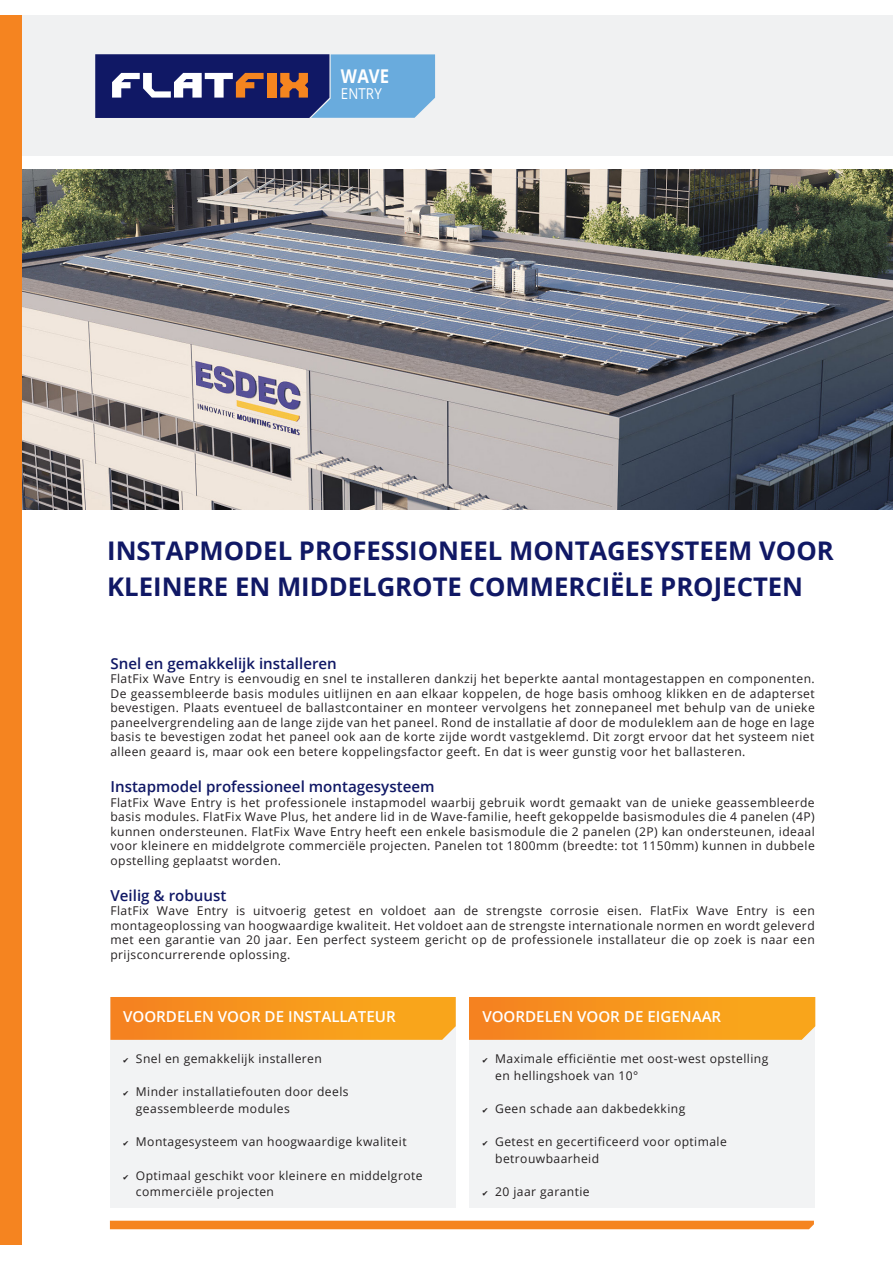
<style>
.page{position:relative;width:893px;height:1263px;background:#fff}
.page>*{position:absolute;margin:0;border:0;box-sizing:border-box;transform-origin:0 0}
.t1{font:700 25.65px/36.3px "Open Sans";color:#101865}
.t2{font:700 18.9px "Open Sans";color:#fff;scale:.88 1}
.t3{font:600 15.15px "Open Sans";color:#101865}
.t4{font:600 15.15px "Open Sans";color:#fff}
.t5{font:15px "Open Sans";color:#fff;scale:.88 1}
.t6{font:12.15px/14.5px "Open Sans";letter-spacing:.035em;color:#231f20}
.s1{font-family:"Menlo";font-size:9px}
</style>
<div class="page">
<div style="left:20px;top:15px;width:873px;height:141px;background:#f0f1f2"></div>
<img style="left:22px;top:169px;width:871px;height:340px">
<div style="left:110px;top:1221px;width:704px;height:8px;background:#f58420"></div>
<div style="left:0;top:15px;width:22px;height:1230px;background:#f58420"></div>
<div style="left:110px;top:997px;width:705px;height:211px;background:#f2f3f4"></div>
<svg style="left:110px;top:997px;width:346px;height:43px;background:#f7971f"></svg>
<svg style="left:469px;top:997px;width:346px;height:43px;background:#f7971f"></svg>
<div style="left:456px;top:995px;width:13px;height:214px;background:#fff"></div>
<svg style="left:95px;top:54px;width:340px;height:64px;background:#4d5f94"></svg>
<p class="t2" style="left:341px;top:63px;width:56px">WAVE</p>
<p class="t5" style="left:341px;top:83px;width:48px">ENTRY</p>
<p class="t1" style="left:107px;top:531px;width:728px">INSTAPMODEL PROFESSIONEEL MONTAGESYSTEEM VOOR<br>KLEINERE EN MIDDELGROTE COMMERCIËLE PROJECTEN</p>
<p class="t3" style="left:110px;top:653px;width:228px">Snel en gemakkelijk installeren</p>
<p class="t6" style="left:110px;top:671px;width:706px;text-align:justify">FlatFix Wave Entry is eenvoudig en snel te installeren dankzij het beperkte aantal montagestappen en componenten.<br>De geassembleerde basis modules uitlijnen en aan elkaar koppelen, de hoge basis omhoog klikken en de adapterset bevestigen. Plaats eventueel de ballastcontainer en monteer vervolgens het zonnepaneel met behulp van de unieke paneelvergrendeling aan de lange zijde van het paneel. Rond de installatie af door de moduleklem aan de hoge en lage basis te bevestigen zodat het paneel ook aan de korte zijde wordt vastgeklemd. Dit zorgt ervoor dat het systeem niet alleen geaard is, maar ook een betere koppelingsfactor geeft. En dat is weer gunstig voor het ballasteren.</p>
<p class="t3" style="left:110px;top:776px;width:326px">Instapmodel professioneel montagesysteem</p>
<p class="t6" style="left:110px;top:794px;width:706px;text-align:justify">FlatFix Wave Entry is het professionele instapmodel waarbij gebruik wordt gemaakt van de unieke geassembleerde basis modules. FlatFix Wave Plus, het andere lid in de Wave-familie, heeft gekoppelde basismodules die 4 panelen (4P) kunnen ondersteunen. FlatFix Wave Entry heeft een enkele basismodule die 2 panelen (2P) kan ondersteunen, ideaal voor kleinere en middelgrote commerciële projecten. Panelen tot 1800mm (breedte: tot 1150mm) kunnen in dubbele opstelling geplaatst worden.</p>
<p class="t3" style="left:110px;top:885px;width:117px">Veilig &amp; robuust</p>
<p class="t6" style="left:110px;top:903px;width:706px;text-align:justify">FlatFix Wave Entry is uitvoerig getest en voldoet aan de strengste corrosie eisen. FlatFix Wave Entry is een montageoplossing van hoogwaardige kwaliteit. Het voldoet aan de strengste internationale normen en wordt geleverd met een garantie van 20 jaar. Een perfect systeem gericht op de professionele installateur die op zoek is naar een prijsconcurrerende oplossing.</p>
<p class="t4" style="left:123px;top:1006px;width:274px">VOORDELEN VOOR DE INSTALLATEUR</p>
<p class="t6" style="left:123px;top:1051px;width:200px"><span class="s1">✔</span> Snel en gemakkelijk installeren</p>
<p class="t6" style="left:136px;top:1083px;width:214px;line-height:16.6px;text-indent:-13px"><span class="s1">✔</span> Minder installatiefouten door deels geassembleerde modules</p>
<p class="t6" style="left:123px;top:1134px;width:285px"><span class="s1">✔</span> Montagesysteem van hoogwaardige kwaliteit</p>
<p class="t6" style="left:136px;top:1166px;width:288px;line-height:16.6px;text-indent:-13px"><span class="s1">✔</span> Optimaal geschikt voor kleinere en middelgrote commerciële projecten</p>
<p class="t4" style="left:482px;top:1006px;width:240px">VOORDELEN VOOR DE EIGENAAR</p>
<p class="t6" style="left:495px;top:1050px;width:275px;line-height:16.6px;text-indent:-13px"><span class="s1">✔</span> Maximale efficiëntie met oost-west opstelling en hellingshoek van 10°</p>
<p class="t6" style="left:482px;top:1101px;width:204px"><span class="s1">✔</span> Geen schade aan dakbedekking</p>
<p class="t6" style="left:495px;top:1133px;width:233px;line-height:16.6px;text-indent:-13px"><span class="s1">✔</span> Getest en gecertificeerd voor optimale betrouwbaarheid</p>
<p class="t6" style="left:482px;top:1184px;width:109px"><span class="s1">✔</span> 20 jaar garantie</p>
</div>
